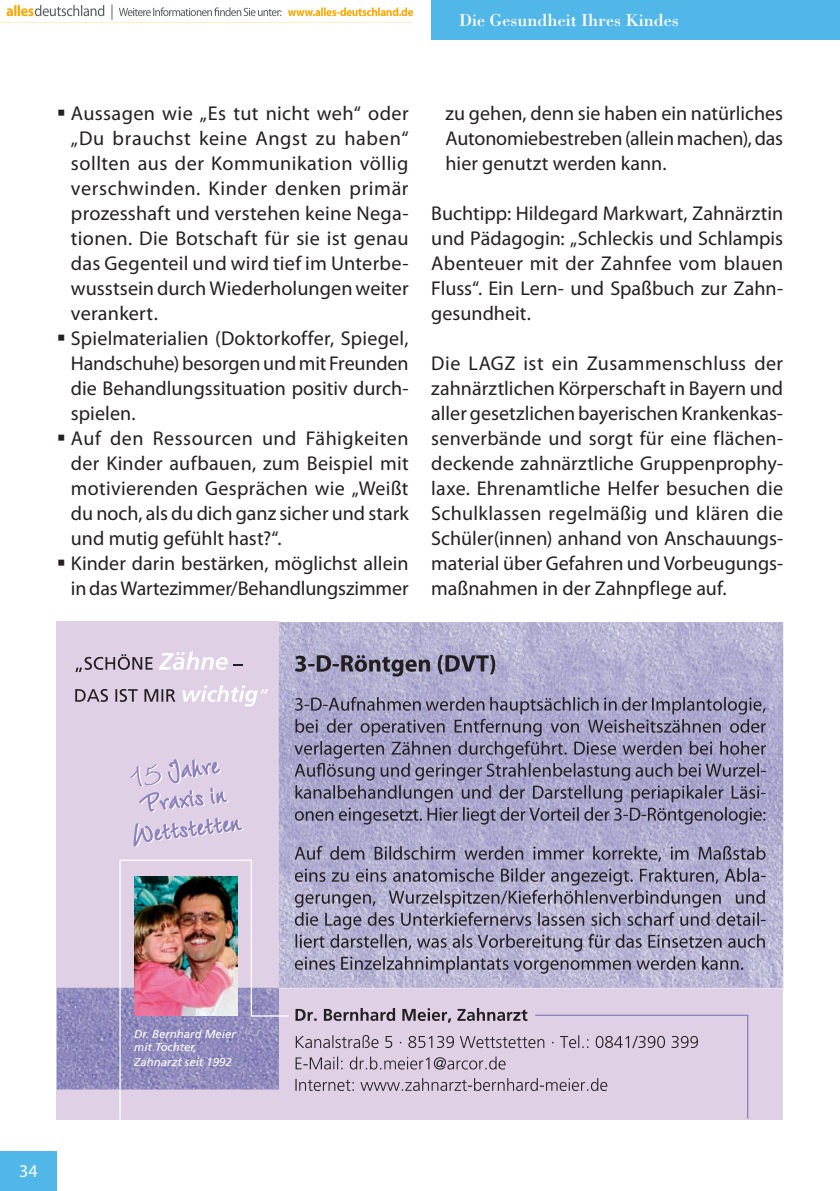
<style>
.page{position:relative;width:840px;height:1191px;background:#fff}
.page>*{position:absolute;margin:0;border:0;box-sizing:border-box;transform-origin:0 0}
.t1{font:20px/25px "Myriad Pro";color:#231f20;text-align:justify}
.t2{font:18px "Bodoni Std";color:#fff}
.t3{font:18px "Myriad Pro";color:#fff}
.t4{font:italic 11.4px/14px "Frutiger";color:#fff}
</style>
<div class="page">
<div style="left:57px;top:621px;width:725px;height:499px;background:#dfd0e5"></div>
<img style="left:57px;top:987px;width:62px;height:102px">
<img style="left:119px;top:859px;width:171px;height:261px">
<svg style="left:130px;top:759px;width:113px;height:88px"></svg>
<img style="left:279px;top:622px;width:503px;height:365px">
<hr style="left:279px;top:987px;width:503px;height:1px;background:#e8ddec">
<svg style="left:278px;top:655px;width:1px;height:333px"></svg>
<svg style="left:295px;top:655px;width:200px;height:21px;background:#817d94"></svg>
<svg style="left:294px;top:697px;width:471px;height:127px;background:#9490b0"></svg>
<svg style="left:294px;top:846px;width:471px;height:16px;background:#938faa"></svg>
<svg style="left:295px;top:868px;width:470px;height:105px;background:#9f9bb5"></svg>
<svg style="left:295px;top:1008px;width:453px;height:111px"></svg>
<svg style="left:75px;top:654px;width:77px;height:18px"></svg>
<svg style="left:159px;top:651px;width:83px;height:19px"></svg>
<svg style="left:75px;top:689px;width:100px;height:13px"></svg>
<svg style="left:182px;top:685px;width:86px;height:21px"></svg>
<div style="left:0;top:1151px;width:57px;height:40px;background:#50b7e8"></div>
<div style="left:431px;top:0;width:408px;height:40px;background:#50b7e8"></div>
<hr style="left:839px;top:0;width:1px;height:40px;background:#aad6f2">
<img style="left:6px;top:4px;width:408px;height:16px">
<p class="t2" style="left:459px;top:9px;width:221px">Die Gesundheit Ihres Kindes</p>
<p class="t1" style="left:71px;top:100px;width:339px;text-indent:-14px">▪ Aussagen wie „Es tut nicht weh“ oder „Du brauchst keine Angst zu haben“ sollten aus der Kommunikation völlig verschwinden. Kinder denken primär prozesshaft und verstehen keine Nega&shy;tionen. Die Botschaft für sie ist genau das Gegenteil und wird tief im Unterbe&shy;wusstsein durch Wiederholungen weiter verankert.</p>
<p class="t1" style="left:71px;top:325px;width:339px;text-indent:-14px">▪ Spielmaterialien (Doktorkoffer, Spiegel, Handschuhe) besorgen und mit Freunden die Behandlungssituation positiv durch&shy;spielen.</p>
<p class="t1" style="left:71px;top:425px;width:339px;text-indent:-14px">▪ Auf den Ressourcen und Fähigkeiten der Kinder aufbauen, zum Beispiel mit motivierenden Gesprächen wie „Weißt du noch, als du dich ganz sicher und stark und mutig gefühlt hast?“.</p>
<p class="t1" style="left:57px;top:550px;width:353px;text-align:right">▪ Kinder darin bestärken, möglichst allein in das Wartezimmer/Behandlungszimmer</p>
<p class="t1" style="left:445px;top:100px;width:339px">zu gehen, denn sie haben ein natürliches Autonomiebestreben (allein machen), das hier genutzt werden kann.</p>
<p class="t1" style="left:431px;top:200px;width:353px">Buchtipp: Hildegard Markwart, Zahnärztin und Pädagogin: „Schleckis und Schlampis Abenteuer mit der Zahnfee vom blauen Fluss“. Ein Lern- und Spaßbuch zur Zahn&shy;gesundheit.</p>
<p class="t1" style="left:431px;top:350px;width:353px">Die LAGZ ist ein Zusammenschluss der zahnärztlichen Körperschaft in Bayern und aller gesetzlichen bayerischen Krankenkas&shy;senverbände und sorgt für eine flächen&shy;deckende zahnärztliche Gruppenprophy&shy;laxe. Ehrenamtliche Helfer besuchen die Schulklassen regelmäßig und klären die Schüler(innen) anhand von Anschauungs&shy;material über Gefahren und Vorbeugungs&shy;maßnahmen in der Zahnpflege auf.</p>
<p class="t3" style="left:19px;top:1160px;width:20px">34</p>
<p class="t4" style="left:134px;top:1026px;width:103px">Dr. Bernhard Meier mit Tochter,<br>Zahnarzt seit 1992</p>
</div>
